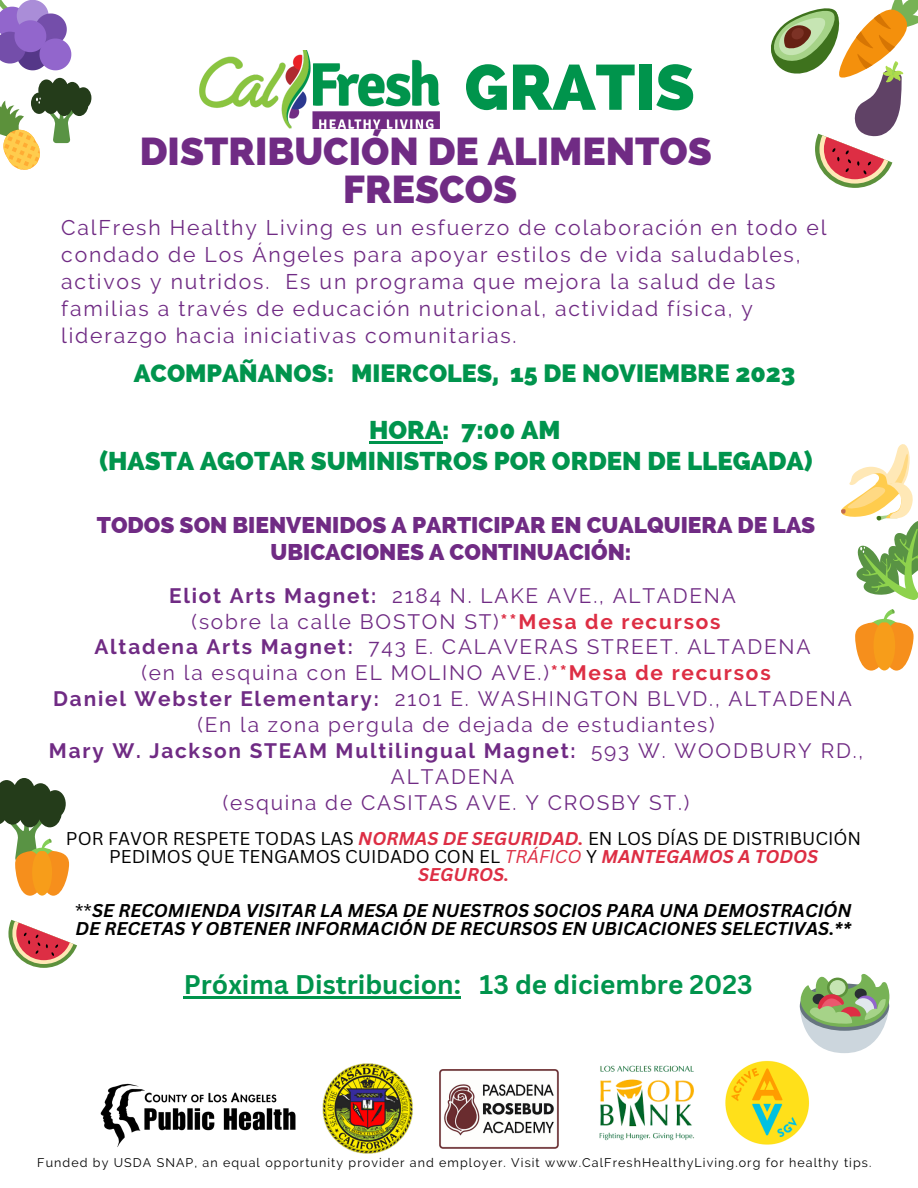
<style>
.page{position:relative;width:918px;height:1188px;background:#fff}
.page>*{position:absolute;margin:0;border:0;box-sizing:border-box;transform-origin:0 0}
.t1{font:800 63.75px "Raleway";color:#00944c}
.t2{font:800 39px "Raleway";color:#702b84}
.t3{font:700 26.25px "Canva Sans";color:#00944c}
.t4{font:800 25.8px "Raleway";color:#00944d}
.t5{font:800 25.05px "Raleway";color:#00944d}
.t6{font:800 22.8px "Raleway";color:#702b84}
.t7{font:21.15px/27px "Raleway";letter-spacing:.085em;color:#702b84}
.t8{font:20.85px "Raleway";letter-spacing:.085em;color:#702b84}
.t9{font:700 20.85px/25.8px "Raleway";letter-spacing:.085em;color:#702b84;text-align:center}
.t10{font:18px/18px "Canva Sans";color:#000;text-align:center}
.t11{font:italic 700 18px/18px "Canva Sans";color:#000}
.t12{font:12.45px "Raleway";letter-spacing:.085em;color:#000}
.s1{font-weight:700}
.s2{font-weight:700;color:#dd2e44}
.s3{font-weight:400}
.s4{font-weight:700;font-style:italic;color:#dd2e44}
.s5{font-style:italic;color:#dd2e44}
.s6{font-weight:400;font-style:normal}
</style>
<div class="page">
<svg style="left:0;top:0;width:71px;height:70px"></svg>
<svg style="left:799px;top:974px;width:91px;height:79px"></svg>
<svg style="left:0;top:78px;width:91px;height:92px"></svg>
<svg style="left:855px;top:609px;width:59px;height:62px"></svg>
<svg style="left:8px;top:920px;width:69px;height:48px"></svg>
<svg style="left:0;top:778px;width:69px;height:118px"></svg>
<img style="left:599px;top:1065px;width:95px;height:76px">
<svg style="left:841px;top:444px;width:77px;height:156px"></svg>
<svg style="left:771px;top:0;width:147px;height:188px"></svg>
<img style="left:200px;top:51px;width:239px;height:77px">
<img style="left:100px;top:1083px;width:196px;height:64px">
<img style="left:322px;top:1063px;width:91px;height:91px">
<img style="left:440px;top:1070px;width:118px;height:79px">
<img style="left:725px;top:1060px;width:84px;height:85px">
<hr style="left:369px;top:441px;width:73px;height:3px;background:#00944d">
<hr style="left:184px;top:996px;width:277px;height:3px;background:#00944c">
<p class="t1" style="left:465px;top:50px;width:232px">GRATIS</p>
<p class="t2" style="left:140px;top:129px;width:574px">DISTRIBUCIÓN DE ALIMENTOS</p>
<p class="t2" style="left:343px;top:167px;width:175px">FRESCOS</p>
<p class="t7" style="left:61px;top:214px;width:767px">CalFresh Healthy Living es un esfuerzo de colaboración en todo el condado de Los Ángeles para apoyar estilos de vida saludables, activos y nutridos. Es un programa que mejora la salud de las familias a través de educación nutricional, actividad física, y liderazgo hacia iniciativas comunitarias.</p>
<p class="t5" style="left:134px;top:358px;width:663px">ACOMPAÑANOS: MIERCOLES, 15 DE NOVIEMBRE 2023</p>
<p class="t4" style="left:369px;top:415px;width:193px">HORA: 7:00 AM</p>
<p class="t4" style="left:99px;top:445px;width:715px">(HASTA AGOTAR SUMINISTROS POR ORDEN DE LLEGADA)</p>
<p class="t6" style="left:97px;top:511px;width:720px">TODOS SON BIENVENIDOS A PARTICIPAR EN CUALQUIERA DE LAS</p>
<p class="t6" style="left:271px;top:538px;width:362px">UBICACIONES A CONTINUACIÓN:</p>
<p class="t8" style="left:169px;top:583px;width:568px"><span class="s1">Eliot Arts Magnet:</span> 2184 N. LAKE AVE., ALTADENA</p>
<p class="t8" style="left:192px;top:609px;width:530px">(sobre la calle BOSTON ST)<span class="s2">**Mesa de recursos</span></p>
<p class="t8" style="left:94px;top:635px;width:718px"><span class="s1">Altadena Arts Magnet:</span> 743 E. CALAVERAS STREET. ALTADENA</p>
<p class="t8" style="left:141px;top:661px;width:631px">(en la esquina con EL MOLINO AVE.)<span class="s2">**Mesa de recursos</span></p>
<p class="t8" style="left:53px;top:687px;width:800px"><span class="s1">Daniel Webster Elementary:</span> 2101 E. WASHINGTON BLVD., ALTADENA</p>
<p class="t8" style="left:197px;top:712px;width:519px">(En la zona pergula de dejada de estudiantes)</p>
<p class="t9" style="left:49px;top:738px;width:816px">Mary W. Jackson STEAM Multilingual Magnet: <span class="s3">593 W. WOODBURY RD.,<br>ALTADENA</span></p>
<p class="t8" style="left:223px;top:790px;width:468px">(esquina de CASITAS AVE. Y CROSBY ST.)</p>
<p class="t10" style="left:66px;top:829px;width:797px">POR FAVOR RESPETE TODAS LAS <span class="s4">NORMAS DE SEGURIDAD.</span> EN LOS DÍAS DE DISTRIBUCIÓN<br>PEDIMOS QUE TENGAMOS CUIDADO CON EL <span class="s5">TRÁFICO</span> Y <span class="s4">MANTEGAMOS A TODOS<br>SEGUROS.</span></p>
<p class="t11" style="left:75px;top:901px;width:778px"><span class="s6">**</span>SE RECOMIENDA VISITAR LA MESA DE NUESTROS SOCIOS PARA UNA DEMOSTRACIÓN<br>DE RECETAS Y OBTENER INFORMACIÓN DE RECURSOS EN UBICACIONES SELECTIVAS.**</p>
<p class="t3" style="left:184px;top:966px;width:570px">Próxima Distribucion: 13 de diciembre 2023</p>
<p class="t12" style="left:37px;top:1155px;width:836px">Funded by USDA SNAP, an equal opportunity provider and employer. Visit www.CalFreshHealthyLiving.org for healthy tips.</p>
</div>
